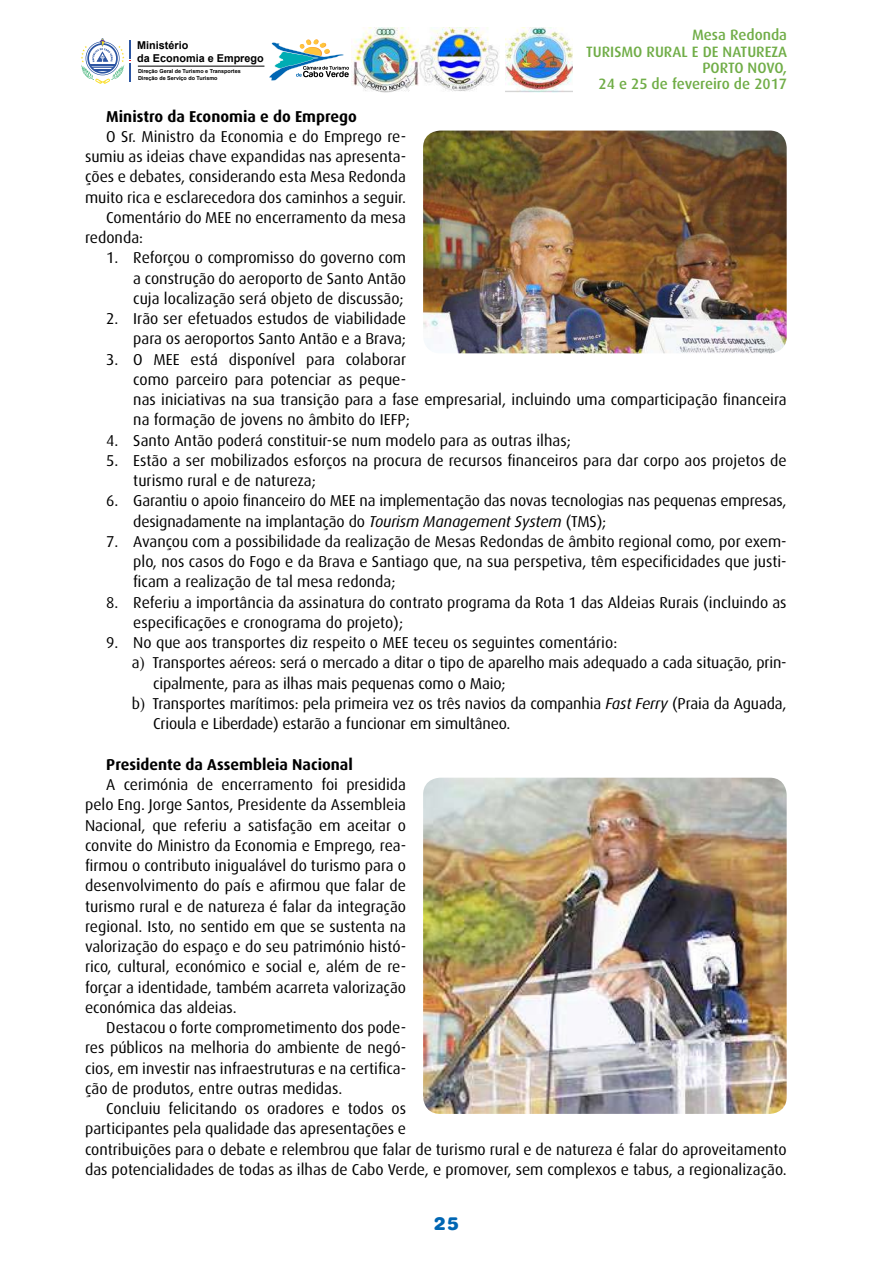
<style>
.page{position:relative;width:893px;height:1263px;background:#fff}
.page>*{position:absolute;margin:0;border:0;box-sizing:border-box;transform-origin:0 0}
.t1{font:900 18px "Helvetica Rounded";color:#0066b3}
.t2{font:15.75px/20.2px "Dax";color:#000}
.t3{font:700 15.75px "Dax";color:#000}
.t4{font:500 15px/16.2px "Dax";color:#70ad47;text-align:right}
.t5{font:700 10.8px/13px "Arial";color:#000}
.t6{font:700 5.4px/6.4px "Arial";color:#000}
.s1{font-style:italic}
</style>
<div class="page">
<svg style="left:269px;top:39px;width:80px;height:42px"></svg>
<svg style="left:81px;top:38px;width:50px;height:46px"></svg>
<hr style="left:138px;top:66px;width:126px;height:1px;background:#000">
<img style="left:352px;top:28px;width:147px;height:64px">
<img style="left:505px;top:28px;width:67px;height:64px">
<img style="left:423px;top:778px;width:364px;height:336px">
<img style="left:423px;top:131px;width:364px;height:222px">
<p class="t5" style="left:137px;top:39px;width:128px">Ministério<br>da Economia e Emprego</p>
<p class="t6" style="left:138px;top:68px;width:104px">Direção Geral de Turismo e Transportes<br>Direção de Serviço do Turismo</p>
<p class="t4" style="left:586px;top:27px;width:202px">Mesa Redonda<br>TURISMO RURAL E DE NATUREZA<br>PORTO NOVO,<br>24 e 25 de fevereiro de 2017</p>
<p class="t3" style="left:106px;top:107px;width:252px">Ministro da Economia e do Emprego</p>
<p class="t2" style="left:106px;top:126px;width:301px">O Sr. Ministro da Economia e do Emprego re-</p>
<p class="t2" style="left:85px;top:147px;width:323px">sumiu as ideias chave expandidas nas apresenta-</p>
<p class="t2" style="left:85px;top:167px;width:323px">ções e debates, considerando esta Mesa Redonda</p>
<p class="t2" style="left:85px;top:187px;width:323px">muito rica e esclarecedora dos caminhos a seguir.</p>
<p class="t2" style="left:106px;top:207px;width:301px">Comentário do MEE no encerramento da mesa</p>
<p class="t2" style="left:85px;top:228px;width:60px">redonda:</p>
<p class="t2" style="left:133px;top:248px;width:274px;text-align:justify;text-indent:-27px">1. Reforçou o compromisso do governo com a construção do aeroporto de Santo Antão cuja localização será objeto de discussão;</p>
<p class="t2" style="left:106px;top:309px;width:301px;text-align:right">2. I rão ser efetuados estudos de viabilidade para os aeroportos Santo Antão e a Brava;</p>
<p class="t2" style="left:133px;top:349px;width:655px;text-indent:-27px">3. O MEE está disponível para colaborar<br>como parceiro para potenciar as peque-<br>nas iniciativas na sua transição para a fase empresarial, incluindo uma comparticipação financeira na formação de jovens no âmbito do IEFP;</p>
<p class="t2" style="left:106px;top:430px;width:466px">4. Santo Antão poderá constituir-se num modelo para as outras ilhas;</p>
<p class="t2" style="left:133px;top:450px;width:655px;text-indent:-27px">5. Estão a ser mobilizados esforços na procura de recursos financeiros para dar corpo aos projetos de turismo rural e de natureza;</p>
<p class="t2" style="left:133px;top:491px;width:655px;text-indent:-27px">6. Garantiu o apoio financeiro do MEE na implementação das novas tecnologias nas pequenas empresas, designadamente na implantação do <span class="s1">Tourism Management System</span> (TMS);</p>
<p class="t2" style="left:133px;top:531px;width:655px;text-align:justify;text-indent:-27px">7. Avançou com a possibilidade da realização de Mesas Redondas de âmbito regional como, por exem&shy;plo, nos casos do Fogo e da Brava e Santiago que, na sua perspetiva, têm especificidades que justi&shy;ficam a realização de tal mesa redonda;</p>
<p class="t2" style="left:133px;top:592px;width:655px;text-indent:-27px">8. Referiu a importância da assinatura do contrato programa da Rota 1 das Aldeias Rurais (incluindo as especificações e cronograma do projeto);</p>
<p class="t2" style="left:106px;top:633px;width:513px">9. No que aos transportes diz respeito o MEE teceu os seguintes comentário:</p>
<p class="t2" style="left:132px;top:653px;width:656px">a Transportes aéreos: será o mercado a ditar o tipo de aparelho mais adequado a cada situação, prin-</p>
<p class="t2" style="left:153px;top:673px;width:354px">cipalmente, para as ilhas mais pequenas como o Maio;</p>
<p class="t2" style="left:132px;top:693px;width:656px">b Transportes marítimos: pela primeira vez os três navios da companhia <span class="s1">Fast Ferry</span> (Praia da Aguada,</p>
<p class="t2" style="left:153px;top:714px;width:359px">Crioula e Liberdade) estarão a funcionar em simultâneo.</p>
<p class="t3" style="left:106px;top:755px;width:248px">Presidente da Assembleia Nacional</p>
<p class="t2" style="left:85px;top:774px;width:323px;text-align:justify;text-indent:21px">A cerimónia de encerramento foi presidida pelo Eng. Jorge Santos, Presidente da Assembleia Nacional, que referiu a satisfação em aceitar o convite do Ministro da Economia e Emprego, rea&shy;firmou o contributo inigualável do turismo para o desenvolvimento do país e afirmou que falar de turismo rural e de natureza é falar da integração regional. Isto, no sentido em que se sustenta na valorização do espaço e do seu património histó&shy;rico, cultural, económico e social e, além de re&shy;forçar a identidade, também acarreta valorização económica das aldeias.</p>
<p class="t2" style="left:85px;top:1018px;width:323px;text-align:justify;text-indent:21px">Destacou o forte comprometimento dos pode&shy;res públicos na melhoria do ambiente de negó&shy;cios, em investir nas infraestruturas e na certifica&shy;ção de produtos, entre outras medidas.</p>
<p class="t2" style="left:85px;top:1099px;width:703px;text-indent:21px">Concluiu felicitando os oradores e todos os<br>participantes pela qualidade das apresentações e<br>contribuições para o debate e relembrou que falar de turismo rural e de natureza é falar do aproveitamento das potencialidades de todas as ilhas de Cabo Verde, e promover, sem complexos e tabus, a regionalização.</p>
<p class="t1" style="left:434px;top:1212px;width:27px">25</p>
</div>
